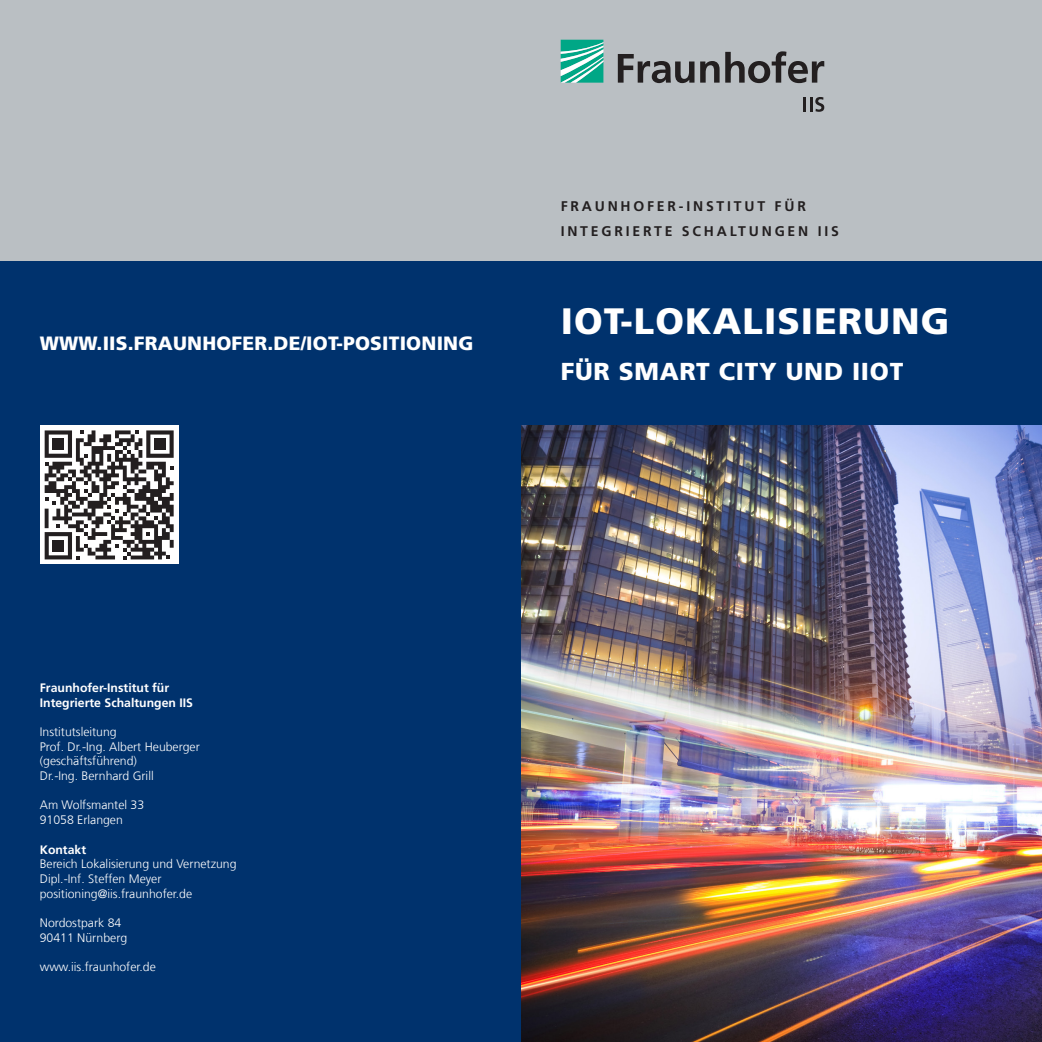
<style>
.page{position:relative;width:1042px;height:1042px;background:#fff}
.page>*{position:absolute;margin:0;border:0;box-sizing:border-box;transform-origin:0 0}
._02_Standardüberschr{font:900 36.75px "Frutiger LT Com";letter-spacing:.03em;color:#fff}
._02_Standardüberschr-2{font:900 24.5px "Frutiger LT Com";letter-spacing:.03em;color:#fff}
._03_Standardüberschr{font:900 19.25px "Frutiger LT Com";letter-spacing:.01em;color:#fff}
._10_Institutsname{font:700 14px "Frutiger LT Com";letter-spacing:.2em;color:#231f20}
._11_Adresse-Neu{font:300 12.25px "Frutiger LT Com";color:#fff}
._11_Adresse-Neu-2{font:700 12.25px "Frutiger LT Com";color:#fff}
</style>
<div class="page">
<div style="left:0;top:260px;width:1042px;height:782px;background:#00326d"></div>
<div style="left:0;top:0;width:1042px;height:260px;background:#babfc3"></div>
<img style="left:521px;top:425px;width:521px;height:617px">
<svg style="left:561px;top:40px;width:42px;height:43px;background:#4ebfa9"></svg>
<svg style="left:618px;top:51px;width:206px;height:32px"></svg>
<hr style="left:803px;top:97px;width:3px;height:15px;background:#231f20">
<hr style="left:809px;top:97px;width:3px;height:15px;background:#231f20">
<svg style="left:815px;top:97px;width:9px;height:15px"></svg>
<div style="left:40px;top:425px;width:139px;height:139px;background:#fff"></div>
<svg style="left:45px;top:430px;width:129px;height:129px"></svg>
<div style="left:52px;top:438px;width:12px;height:12px;background:#231f20"></div>
<div style="left:154px;top:438px;width:12px;height:12px;background:#231f20"></div>
<div style="left:52px;top:540px;width:12px;height:11px;background:#231f20"></div>
<p class="_03_Standardüberschr" style="left:40px;top:332px;width:435px">WWW.IIS.FRAUNHOFER.DE/IOT-POSITIONING</p>
<p class="_10_Institutsname" style="left:561px;top:198px;width:247px">FRAUNHOFER-INSTITUT FÜR</p>
<p class="_10_Institutsname" style="left:561px;top:223px;width:280px">INTEGRIERTE SCHALTUNGEN IIS</p>
<p class="_02_Standardüberschr" style="left:561px;top:299px;width:390px">IOT-LOKALISIERUNG</p>
<p class="_02_Standardüberschr-2" style="left:561px;top:356px;width:344px">FÜR SMART CITY UND IIOT</p>
<p class="_11_Adresse-Neu-2" style="left:40px;top:680px;width:131px">Fraunhofer-Institut für</p>
<p class="_11_Adresse-Neu-2" style="left:40px;top:695px;width:155px">Integrierte Schaltungen IIS</p>
<p class="_11_Adresse-Neu" style="left:40px;top:724px;width:78px">Institutsleitung</p>
<p class="_11_Adresse-Neu" style="left:40px;top:739px;width:161px">Prof. Dr.-Ing. Albert Heuberger</p>
<p class="_11_Adresse-Neu" style="left:40px;top:754px;width:99px">(geschäftsführend)</p>
<p class="_11_Adresse-Neu" style="left:40px;top:768px;width:115px">Dr.-Ing. Bernhard Grill</p>
<p class="_11_Adresse-Neu" style="left:40px;top:798px;width:106px">Am Wolfsmantel 33</p>
<p class="_11_Adresse-Neu" style="left:40px;top:813px;width:85px">91058 Erlangen</p>
<p class="_11_Adresse-Neu-2" style="left:40px;top:842px;width:48px">Kontakt</p>
<p class="_11_Adresse-Neu" style="left:40px;top:857px;width:198px">Bereich Lokalisierung und Vernetzung</p>
<p class="_11_Adresse-Neu" style="left:40px;top:871px;width:123px">Dipl.-Inf. Steffen Meyer</p>
<p class="_11_Adresse-Neu" style="left:40px;top:886px;width:154px">positioning@iis.fraunhofer.de</p>
<p class="_11_Adresse-Neu" style="left:40px;top:915px;width:83px">Nordostpark 84</p>
<p class="_11_Adresse-Neu" style="left:40px;top:930px;width:89px">90411 Nürnberg</p>
<p class="_11_Adresse-Neu" style="left:40px;top:960px;width:117px">www.iis.fraunhofer.de</p>
</div>
